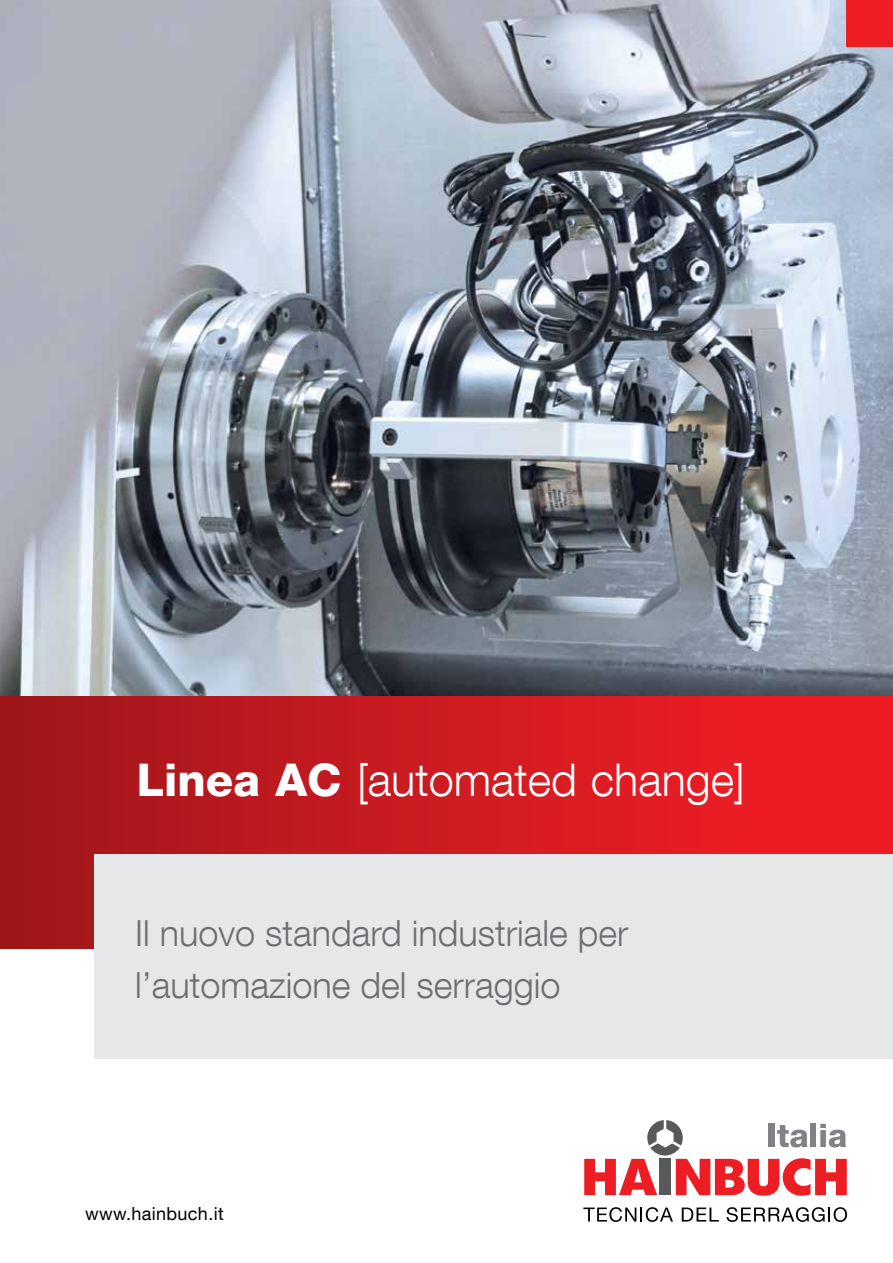
<style>
.page{position:relative;width:893px;height:1263px;background:#fff}
.page>*{position:absolute;margin:0;border:0;box-sizing:border-box;transform-origin:0 0}
.t1{font:300 45px "Helvetica Neue LT Com";color:#fff}
.t2{font:300 36px/52.5px "Helvetica Neue LT Com";color:#6d6e71}
.t3{font:18px "Helvetica Neue LT Com";letter-spacing:.02em;color:#000}
.s1{font-weight:800}
</style>
<div class="page">
<img style="left:0;top:0;width:893px;height:697px">
<div style="left:0;top:697px;width:893px;height:251px;background:linear-gradient(to right,#a1181c,#f71d26)"></div>
<div style="left:95px;top:855px;width:798px;height:204px;background:#e6e7e8"></div>
<div style="left:846px;top:0;width:47px;height:47px;background:#ed1d24"></div>
<svg style="left:584px;top:1120px;width:263px;height:76px"></svg>
<svg style="left:583px;top:1207px;width:90px;height:15px"></svg>
<svg style="left:682px;top:1207px;width:37px;height:14px"></svg>
<svg style="left:727px;top:1207px;width:120px;height:15px"></svg>
<p class="t1" style="left:137px;top:753px;width:610px"><span class="s1">Linea AC</span> [automated change]</p>
<p class="t2" style="left:135px;top:906px;width:495px">Il nuovo standard industriale per l’automazione del serraggio</p>
<p class="t3" style="left:85px;top:1202px;width:140px">www.hainbuch.it</p>
</div>
